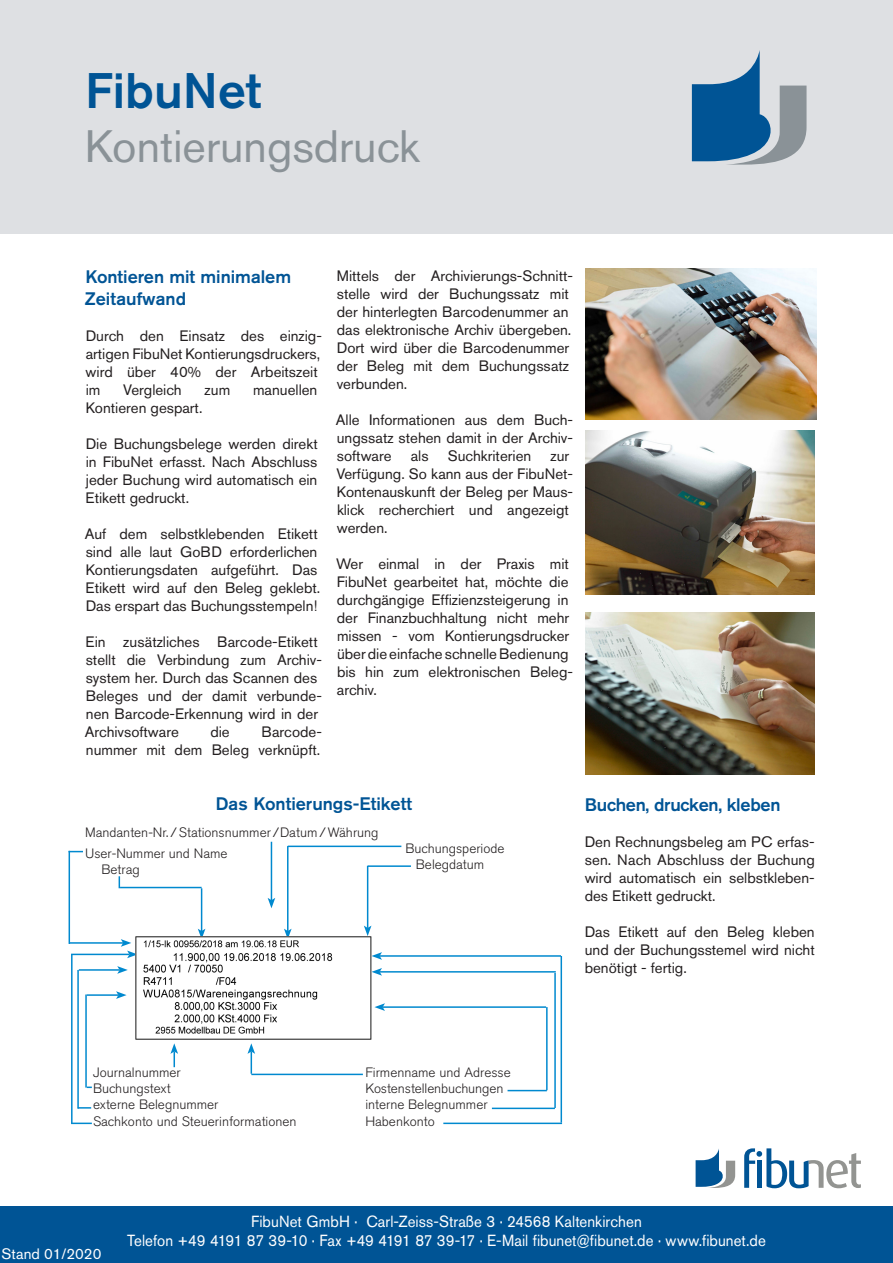
<style>
.page{position:relative;width:893px;height:1263px;background:#fff}
.page>*{position:absolute;margin:0;border:0;box-sizing:border-box;transform-origin:0 0}
.head_light{font:500 49.5px "Akzidenz Grotesk BE";color:#005495}
.head_light-2{font:45px "Akzidenz Grotesk BE";color:#8a9297}
.t1{font:500 18px/21.6px "Akzidenz Grotesk BE";color:#005495}
.t2{font:16.05px/19.2px "Akzidenz Grotesk BE";letter-spacing:.005em;color:#fff;text-align:center;scale:.94 1}
.t3{font:15px/18px "Akzidenz Grotesk BE";color:#231f20}
.t4{font:15px "Akzidenz Grotesk BE";color:#fff}
.t5{font:300 13.5px/16.2px "Akzidenz Grotesk BE";color:#231f20}
</style>
<div class="page">
<div style="left:0;top:1206px;width:893px;height:57px;background:#005495"></div>
<svg style="left:744px;top:1148px;width:117px;height:40px"></svg>
<svg style="left:696px;top:1149px;width:39px;height:39px"></svg>
<div style="left:0;top:0;width:893px;height:234px;background:#dee0e3"></div>
<svg style="left:692px;top:50px;width:114px;height:115px"></svg>
<div style="left:585px;top:261px;width:234px;height:158px;background:linear-gradient(to right,#fff,#fff)"></div>
<hr style="left:120px;top:887px;width:82px;height:1px;background:#0089cf">
<svg style="left:70px;top:851px;width:13px;height:1px"></svg>
<hr style="left:69px;top:851px;width:1px;height:93px;background:#0089cf">
<svg style="left:119px;top:876px;width:1px;height:12px"></svg>
<hr style="left:288px;top:845px;width:113px;height:2px;background:#0089cf">
<svg style="left:170px;top:1043px;width:8px;height:24px"></svg>
<hr style="left:85px;top:994px;width:2px;height:93px;background:#0089cf">
<hr style="left:87px;top:994px;width:31px;height:2px;background:#0089cf">
<svg style="left:116px;top:991px;width:11px;height:8px"></svg>
<svg style="left:79px;top:1107px;width:12px;height:1px"></svg>
<hr style="left:77px;top:970px;width:2px;height:138px;background:#0089cf">
<hr style="left:71px;top:1122px;width:21px;height:2px;background:#0089cf">
<hr style="left:251px;top:1074px;width:112px;height:1px;background:#0089cf">
<svg style="left:247px;top:1043px;width:8px;height:31px"></svg>
<hr style="left:508px;top:1090px;width:39px;height:1px;background:#0089cf">
<hr style="left:546px;top:1007px;width:2px;height:83px;background:#0089cf">
<hr style="left:383px;top:1006px;width:163px;height:2px;background:#0089cf">
<svg style="left:374px;top:1003px;width:11px;height:8px"></svg>
<hr style="left:561px;top:956px;width:1px;height:166px;background:#0089cf">
<hr style="left:443px;top:1122px;width:119px;height:2px;background:#0089cf">
<hr style="left:71px;top:954px;width:2px;height:169px;background:#0089cf">
<img style="left:585px;top:269px;width:231px;height:150px">
<img style="left:585px;top:431px;width:230px;height:163px">
<img style="left:585px;top:612px;width:230px;height:162px">
<hr style="left:79px;top:969px;width:41px;height:2px;background:#0089cf">
<svg style="left:117px;top:966px;width:11px;height:8px"></svg>
<hr style="left:368px;top:865px;width:43px;height:2px;background:#0089cf">
<hr style="left:271px;top:842px;width:1px;height:58px;background:#0089cf">
<svg style="left:268px;top:898px;width:7px;height:10px"></svg>
<hr style="left:492px;top:1107px;width:63px;height:2px;background:#0089cf">
<hr style="left:554px;top:973px;width:2px;height:135px;background:#0089cf">
<hr style="left:380px;top:971px;width:176px;height:1px;background:#0089cf">
<svg style="left:371px;top:968px;width:11px;height:8px"></svg>
<hr style="left:367px;top:866px;width:1px;height:62px;background:#0089cf">
<svg style="left:364px;top:925px;width:7px;height:11px"></svg>
<hr style="left:287px;top:846px;width:2px;height:85px;background:#0089cf">
<svg style="left:284px;top:929px;width:8px;height:7px"></svg>
<hr style="left:380px;top:955px;width:181px;height:2px;background:#0089cf">
<svg style="left:371px;top:952px;width:11px;height:8px"></svg>
<hr style="left:71px;top:954px;width:58px;height:1px;background:#0089cf">
<hr style="left:201px;top:888px;width:1px;height:43px;background:#0089cf">
<svg style="left:198px;top:929px;width:7px;height:7px"></svg>
<hr style="left:69px;top:942px;width:54px;height:2px;background:#0089cf">
<svg style="left:121px;top:939px;width:14px;height:19px"></svg>
<img style="left:135px;top:936px;width:236px;height:103px">
<p class="head_light" style="left:85px;top:60px;width:178px">FibuNet</p>
<p class="head_light-2" style="left:85px;top:120px;width:336px">Kontierungsdruck</p>
<p class="t1" style="left:85px;top:266px;width:208px">Kontieren mit minimalem<br>Zeitaufwand</p>
<p class="t3" style="left:86px;top:326px;width:238px">Durch den Einsatz des einzig&shy;artigen FibuNet Kontierungsdruckers, wird über 40% der Arbeitszeit im</p>
<p class="t3" style="left:123px;top:380px;width:60px">Vergleich</p>
<p class="t3" style="left:205px;top:380px;width:27px">zum</p>
<p class="t3" style="left:253px;top:380px;width:66px">manuellen</p>
<p class="t3" style="left:86px;top:398px;width:118px">Kontieren gespart.</p>
<p class="t3" style="left:86px;top:434px;width:234px;text-align:justify">Die Buchungsbelege werden direkt in FibuNet erfasst. Nach Abschluss jeder Buchung wird automatisch ein Etikett gedruckt.</p>
<p class="t3" style="left:85px;top:524px;width:237px">Auf dem selbstklebenden Etikett sind alle laut GoBD erforderlichen Kontierungsdaten aufgeführt. Das Etikett wird auf den Beleg geklebt.<br>Das erspart das Buchungsstempeln!</p>
<p class="t3" style="left:85px;top:632px;width:239px">Ein zusätzliches Barcode-Etikett stellt die Verbindung zum Archiv&shy;system her. Durch das Scannen des<br>Beleges und der damit verbunde&shy;nen Barcode-Erkennung wird in der<br>Archivsoftware</p>
<p class="t3" style="left:86px;top:722px;width:238px;text-align:right">Barcode-<br>nummer mit dem Beleg verknüpft.</p>
<p class="t3" style="left:210px;top:722px;width:21px">die</p>
<p class="t3" style="left:337px;top:266px;width:238px">Mittels der Archivierungs-Schnitt&shy;stelle wird der Buchungssatz mit der hinterlegten Barcodenummer an das elektronische Archiv übergeben.<br>Dort wird über die Barcodenummer der Beleg mit dem Buchungssatz verbunden.</p>
<p class="t3" style="left:336px;top:410px;width:239px;text-align:justify">Alle Informationen aus dem Buch&shy;ungssatz stehen damit in der Archiv&shy;software</p>
<p class="t3" style="left:411px;top:446px;width:19px">als</p>
<p class="t3" style="left:448px;top:446px;width:85px">Suchkriterien</p>
<p class="t3" style="left:336px;top:446px;width:238px;text-indent:214px">zur<br>Verfügung. So kann aus der FibuNet-<br>Kontenauskunft der Beleg per Maus&shy;klick recherchiert und angezeigt werden.</p>
<p class="t3" style="left:336px;top:554px;width:238px">Wer einmal in der Praxis mit<br>FibuNet gearbeitet hat, möchte die durchgängige Effizienzsteigerung in der Finanzbuchhaltung nicht mehr missen - vom Kontierungsdrucker über die einfache schnelle Bedienung bis hin zum elektronischen Beleg&shy;archiv.</p>
<p class="t1" style="left:216px;top:792px;width:198px">Das Kontierungs-Etikett</p>
<p class="t1" style="left:585px;top:794px;width:197px">Buchen, drucken, kleben</p>
<p class="t3" style="left:585px;top:833px;width:232px;text-align:justify">Den Rechnungsbeleg am PC erfas&shy;sen. Nach Abschluss der Buchung wird automatisch ein selbstkleben&shy;des Etikett gedruckt.</p>
<p class="t3" style="left:585px;top:923px;width:232px;text-align:justify">Das Etikett auf den Beleg kleben und der Buchungsstemel wird nicht benötigt - fertig.</p>
<p class="t5" style="left:85px;top:825px;width:295px">Mandanten-Nr. / Stationsnummer /Datum / Währung</p>
<p class="t5" style="left:102px;top:845px;width:128px;text-indent:-16px">User-Nummer und Name<br>Betrag</p>
<p class="t5" style="left:405px;top:840px;width:101px">Buchungsperiode</p>
<p class="t5" style="left:416px;top:857px;width:70px">Belegdatum</p>
<p class="t5" style="left:93px;top:1064px;width:89px">Journalnummer</p>
<p class="t5" style="left:365px;top:1064px;width:147px">Firmenname und Adresse</p>
<p class="t5" style="left:93px;top:1080px;width:79px">Buchungstext</p>
<p class="t5" style="left:365px;top:1080px;width:140px">Kostenstellenbuchungen</p>
<p class="t5" style="left:93px;top:1097px;width:127px">externe Belegnummer</p>
<p class="t5" style="left:365px;top:1097px;width:124px">interne Belegnummer</p>
<p class="t5" style="left:93px;top:1113px;width:205px">Sachkonto und Steuerinformationen</p>
<p class="t5" style="left:365px;top:1113px;width:71px">Habenkonto</p>
<p class="t4" style="left:2px;top:1244px;width:101px">Stand 01/2020</p>
<p class="t2" style="left:127px;top:1212px;width:681px">FibuNet GmbH · Carl-Zeiss-Straße 3 · 24568 Kaltenkirchen<br>Telefon +49 4191 87 39-10 · Fax +49 4191 87 39-17 · E-Mail fibunet@fibunet.de · www.fibunet.de</p>
</div>
